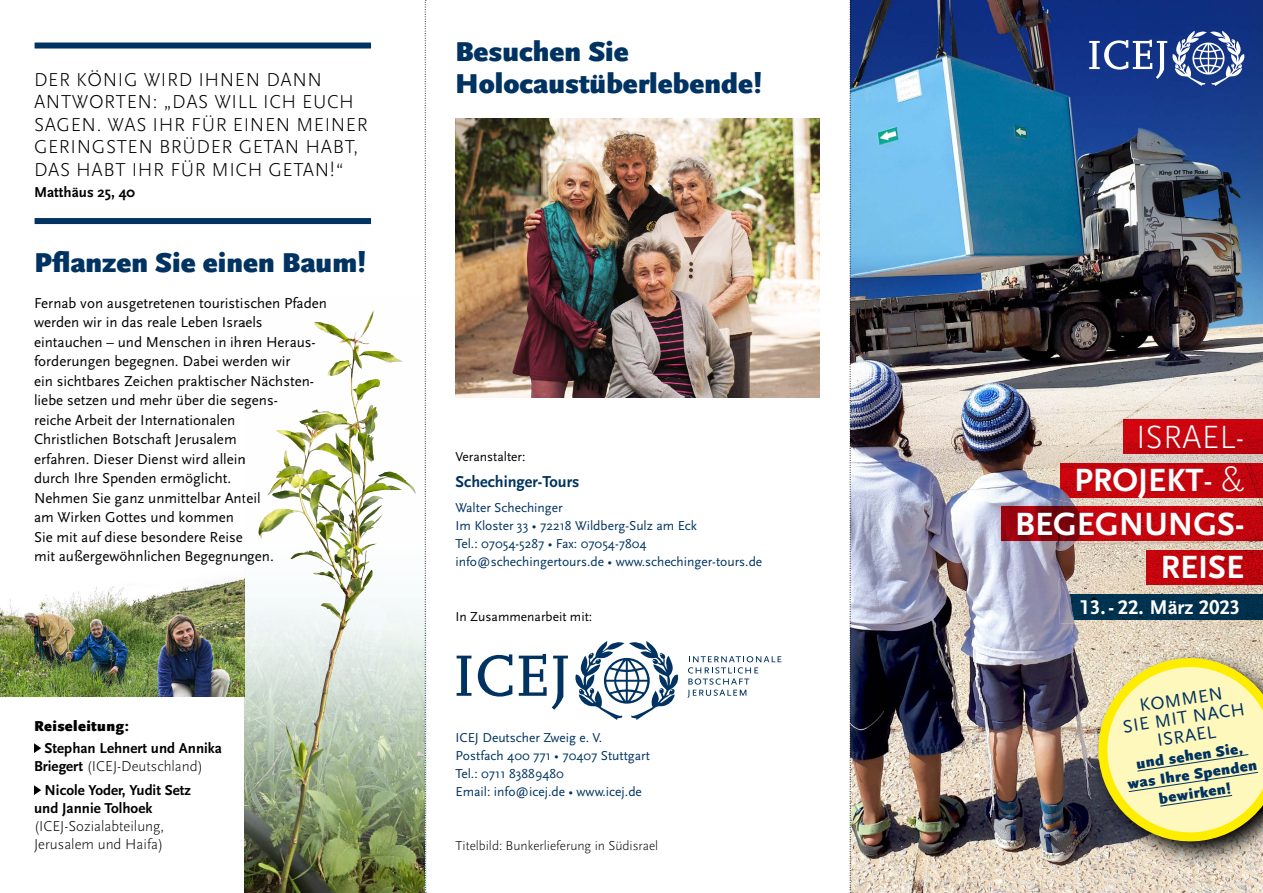
<style>
.page{position:relative;width:1263px;height:893px;background:#fff}
.page>*{position:absolute;margin:0;border:0;box-sizing:border-box;transform-origin:0 0}
.t1{font:700 33.6px/43.5px "Scala Sans";color:#fff;text-align:right}
.t2{font:900 28.5px/31.5px "Scala Sans";color:#003361}
.t3{font:700 20.85px "Scala Sans LF";color:#fff}
.t4{font:300 19.5px/22.5px "Scala Sans";letter-spacing:.03em;color:#000}
.t5{font:18.45px/18.5px "Scala Sans";color:#003361;text-align:center}
.t6{font:700 16.5px "Scala Sans";color:#003361}
.t7{font:900 15.15px/19px "Scala Sans";color:#003361;text-align:center}
.t8{font:15px/19.5px "Scala Sans";color:#000}
.t9{font:700 15px/18px "Scala Sans";color:#000}
.t10{font:300 15px/18px "Scala Sans";color:#000}
.t11{font:900 15px "Scala Sans";letter-spacing:.025em;color:#000}
.t12{font:13.5px/18px "Scala Sans";color:#003361}
.t13{font:300 13.5px "Scala Sans";color:#000}
.t14{font:13.5px "Scala Sans";color:#000}
.s1{font-weight:300}
.s2{font-weight:400}
</style>
<div class="page">
<img style="left:0;top:578px;width:244px;height:118px">
<img style="left:851px;top:0;width:412px;height:893px">
<svg style="left:1123px;top:420px;width:140px;height:34px;background:#c6040e"></svg>
<svg style="left:1060px;top:464px;width:203px;height:34px;background:#c5040e"></svg>
<svg style="left:1000px;top:507px;width:263px;height:34px;background:#b1040e"></svg>
<svg style="left:1146px;top:550px;width:117px;height:34px;background:#bf040d"></svg>
<svg style="left:1089px;top:31px;width:156px;height:55px"></svg>
<svg style="left:1074px;top:594px;width:189px;height:26px;background:#00314d"></svg>
<svg style="left:1089px;top:649px;width:174px;height:219px;background:#c0b5a7"></svg>
<svg style="left:1097px;top:656px;width:166px;height:190px;background:#e4dc96"></svg>
<img style="left:1048px;top:484px;width:25px;height:19px">
<svg style="left:1058px;top:572px;width:16px;height:5px"></svg>
<img style="left:1058px;top:577px;width:16px;height:46px">
<svg style="left:519px;top:654px;width:49px;height:56px"></svg>
<svg style="left:478px;top:654px;width:34px;height:42px"></svg>
<svg style="left:457px;top:656px;width:14px;height:40px"></svg>
<svg style="left:687px;top:656px;width:94px;height:42px"></svg>
<svg style="left:575px;top:641px;width:103px;height:79px"></svg>
<div style="left:35px;top:43px;width:336px;height:6px;background:#003361"></div>
<div style="left:35px;top:218px;width:336px;height:6px;background:#003361"></div>
<img style="left:244px;top:283px;width:181px;height:610px">
<img style="left:313px;top:311px;width:60px;height:113px">
<svg style="left:34px;top:743px;width:7px;height:10px"></svg>
<svg style="left:34px;top:785px;width:7px;height:10px"></svg>
<img style="left:455px;top:118px;width:365px;height:279px">
<svg style="left:425px;top:0;width:1px;height:893px"></svg>
<svg style="left:850px;top:0;width:1px;height:893px"></svg>
<h3 class="t4" style="left:34px;top:68px;width:335px">DER KÖNIG WIRD IHNEN DANN<br>ANTWORTEN: „DAS WILL ICH EUCH<br>SAGEN. WAS IHR FÜR EINEN MEINER<br>GERINGSTEN BRÜDER GETAN HABT,<br>DAS HABT IHR FÜR MICH GETAN!“</h3>
<p class="t9" style="left:34px;top:183px;width:103px">Matthäus 25, 40</p>
<h2 class="t2" style="left:34px;top:248px;width:334px">Pflanzen Sie einen Baum!</h2>
<p class="t8" style="left:34px;top:293px;width:294px">Fernab von ausgetretenen touristischen Pfaden werden wir in das reale Leben Israels eintauchen – und Menschen in ihren Heraus&shy;forderungen begegnen. Dabei werden wir<br>ein sichtbares Zeichen praktischer Nächsten&shy;liebe setzen und mehr über die segens-<br>reiche Arbeit der Internationalen<br>Christlichen Botschaft Jerusalem<br>erfahren. Dieser Dienst wird allein<br>durch Ihre Spenden ermöglicht.<br>Nehmen Sie ganz unmittelbar Anteil<br>am Wirken Gottes und kommen<br>Sie mit auf diese besondere Reise<br>mit außergewöhnlichen Begegnungen.</p>
<p class="t11" style="left:34px;top:717px;width:96px">Reiseleitung:</p>
<p class="t9" style="left:34px;top:740px;width:189px;text-indent:11px">Stephan Lehnert und Annika<br>Briegert <span class="s1">(ICEJ-Deutschland)</span></p>
<p class="t9" style="left:34px;top:782px;width:158px;text-indent:11px">Nicole Yoder, Yudit Setz und Jannie Tolhoek</p>
<p class="t10" style="left:34px;top:817px;width:132px">(ICEJ-Sozialabteilung,<br>Jerusalem und Haifa)</p>
<h2 class="t2" style="left:455px;top:38px;width:309px">Besuchen Sie<br>Holocaustüberlebende!</h2>
<p class="t14" style="left:455px;top:449px;width:72px">Veranstalter:</p>
<p class="t6" style="left:455px;top:473px;width:125px">Schechinger-Tours</p>
<p class="t12" style="left:455px;top:499px;width:308px">Walter Schechinger<br>Im Kloster 33 • 72218 Wildberg-Sulz am Eck<br>Tel.: 07054-5287 • Fax: 07054-7804 info@schechingertours.de • www.schechinger-tours.de</p>
<p class="t14" style="left:455px;top:609px;width:138px">In Zusammenarbeit mit:</p>
<p class="t12" style="left:455px;top:729px;width:196px">ICEJ Deutscher Zweig e. V.<br>Postfach 400 771 • 70407 Stuttgart<br>Tel.: 0711 83889480<br>Email: info@icej.de • www.icej.de</p>
<p class="t13" style="left:455px;top:839px;width:204px">Titelbild: Bunkerlieferung in Südisrael</p>
<h1 class="t1" style="left:1015px;top:416px;width:231px"><span class="s1">ISRAEL-<br></span>PROJEKT<span class="s2">-</span> <span class="s1">&amp;<br></span>BEGEGNUNGS-<br>REISE</h1>
<h3 class="t3" style="left:1080px;top:596px;width:162px">13. - 22. März 2023</h3>
<p class="t5" style="left:1119px;top:699px;width:125px;rotate:-8deg">KOMMEN<br>SIE MIT NACH<br>ISRAEL</p>
<p class="t7" style="left:1124px;top:756px;width:132px;rotate:-8deg">und sehen Sie, was Ihre Spenden bewirken!</p>
</div>
